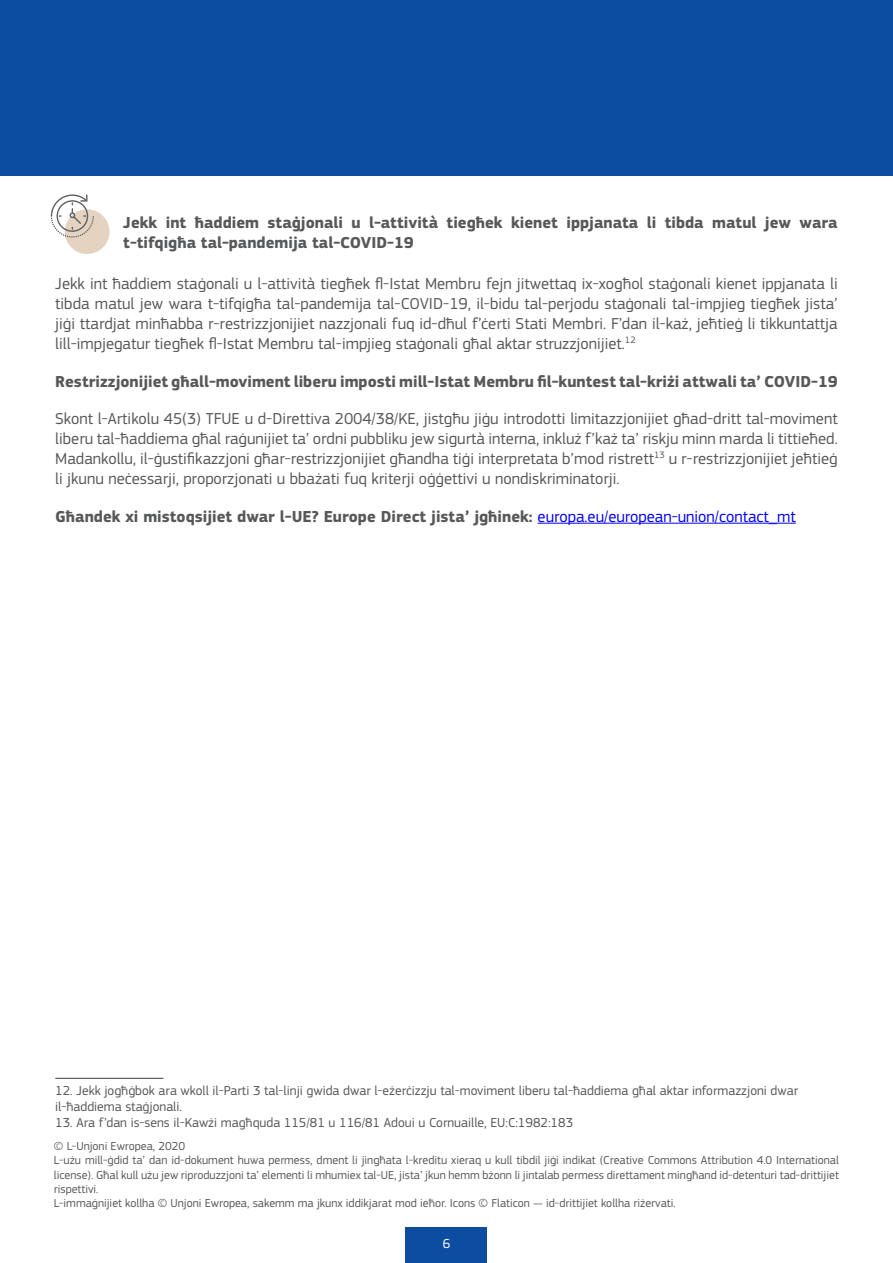
<style>
.page{position:relative;width:893px;height:1263px;background:#fff}
.page>*{position:absolute;margin:0;border:0;box-sizing:border-box;transform-origin:0 0}
.Normal__Web{font:16.5px/19.8px "EC Square Sans Pro";color:#57585a;text-align:justify}
.Normal__Web-2{font:700 16.5px/19.8px "EC Square Sans Pro";color:#57585a}
.Footnote_text{font:13.5px/16.2px "EC Square Sans Pro";color:#57585a}
.t1{font:13.5px "EC Square Sans Pro";color:#fff}
.Disclaimer{font:12px/14.4px "EC Square Sans Pro";color:#57585a;text-align:justify}
.s1{font-weight:400;color:#00f}
</style>
<div class="page">
<div style="left:406px;top:1228px;width:81px;height:35px;background:#0d4da1"></div>
<div style="left:0;top:0;width:893px;height:176px;background:#0d4da1"></div>
<hr style="left:538px;top:523px;width:258px;height:1px;background:#00f">
<hr style="left:55px;top:1078px;width:108px;height:1px;background:#3e3e3f">
<div style="left:65px;top:209px;width:45px;height:45px;background:#e4d3c1;border-radius:50%"></div>
<svg style="left:51px;top:194px;width:43px;height:44px"></svg>
<p class="Normal__Web-2" style="left:123px;top:214px;width:716px">Jekk int ħaddiem staġjonali u l-attività tiegħek kienet ippjanata li tibda matul jew wara t-tifqigħa tal-pandemija tal-COVID-19</p>
<p class="Normal__Web" style="left:55px;top:274px;width:784px">Jekk int ħaddiem staġonali u l-attività tiegħek fl-Istat Membru fejn jitwettaq ix-xogħol staġonali kienet ippjanata li tibda matul jew wara t-tifqigħa tal-pandemija tal-COVID-19, il-bidu tal-perjodu staġonali tal-impjieg tiegħek jista’ jiġi ttardjat minħabba r-restrizzjonijiet nazzjonali fuq id-dħul f’ċerti Stati Membri. F’dan il-każ, jeħtieġ li tikkuntattja lill-impjegatur tiegħek fl-Istat Membru tal-impjieg staġonali għal aktar struzzjonijiet.<sup>12</sup></p>
<p class="Normal__Web-2" style="left:55px;top:372px;width:784px">Restrizzjonijiet għall-moviment liberu imposti mill-Istat Membru fil-kuntest tal-kriżi attwali ta’ COVID-19</p>
<p class="Normal__Web" style="left:55px;top:409px;width:784px">Skont l-Artikolu 45(3) TFUE u d-Direttiva 2004/38/KE, jistgħu jiġu introdotti limitazzjonijiet għad-dritt tal-moviment liberu tal-ħaddiema għal raġunijiet ta’ ordni pubbliku jew sigurtà interna, inkluż f’każ ta’ riskju minn marda li tittieħed.<br>Madankollu, il-ġustifikazzjoni għar-restrizzjonijiet għandha tiġi interpretata b’mod ristrett<sup>13</sup> u r-restrizzjonijiet jeħtieġ li jkunu neċessarji, proporzjonati u bbażati fuq kriterji oġġettivi u nondiskriminatorji.</p>
<p class="Normal__Web-2" style="left:55px;top:507px;width:742px">Għandek xi mistoqsijiet dwar l-UE? Europe Direct jista’ jgħinek: <span class="s1">europa.eu/european-union/contact_mt</span></p>
<p class="Footnote_text" style="left:55px;top:1082px;width:744px">12. Jekk jogħġbok ara wkoll il-Parti 3 tal-linji gwida dwar l-eżerċizzju tal-moviment liberu tal-ħaddiema għal aktar informazzjoni dwar il-ħaddiema staġjonali.</p>
<p class="Footnote_text" style="left:55px;top:1114px;width:519px">13. Ara f’dan is-sens il-Kawżi magħquda 115/81 u 116/81 Adoui u Cornuaille, EU:C:1982:183</p>
<p class="Disclaimer" style="left:54px;top:1139px;width:133px">© L-Unjoni Ewropea, 2020</p>
<p class="Disclaimer" style="left:54px;top:1153px;width:786px">L-użu mill-ġdid ta’ dan id-dokument huwa permess, dment li jingħata l-kreditu xieraq u kull tibdil jiġi indikat (Creative Commons Attribution 4.0 International license). Għal kull użu jew riproduzzjoni ta’ elementi li mhumiex tal-UE, jista’ jkun hemm bżonn li jintalab permess direttament mingħand id-detenturi tad-drittijiet rispettivi.</p>
<p class="Disclaimer" style="left:54px;top:1196px;width:623px">L-immaġnijiet kollha © Unjoni Ewropea, sakemm ma jkunx iddikjarat mod ieħor. Icons © Flaticon — id-drittijiet kollha riżervati.</p>
<p class="t1" style="left:443px;top:1235px;width:9px">6</p>
</div>
